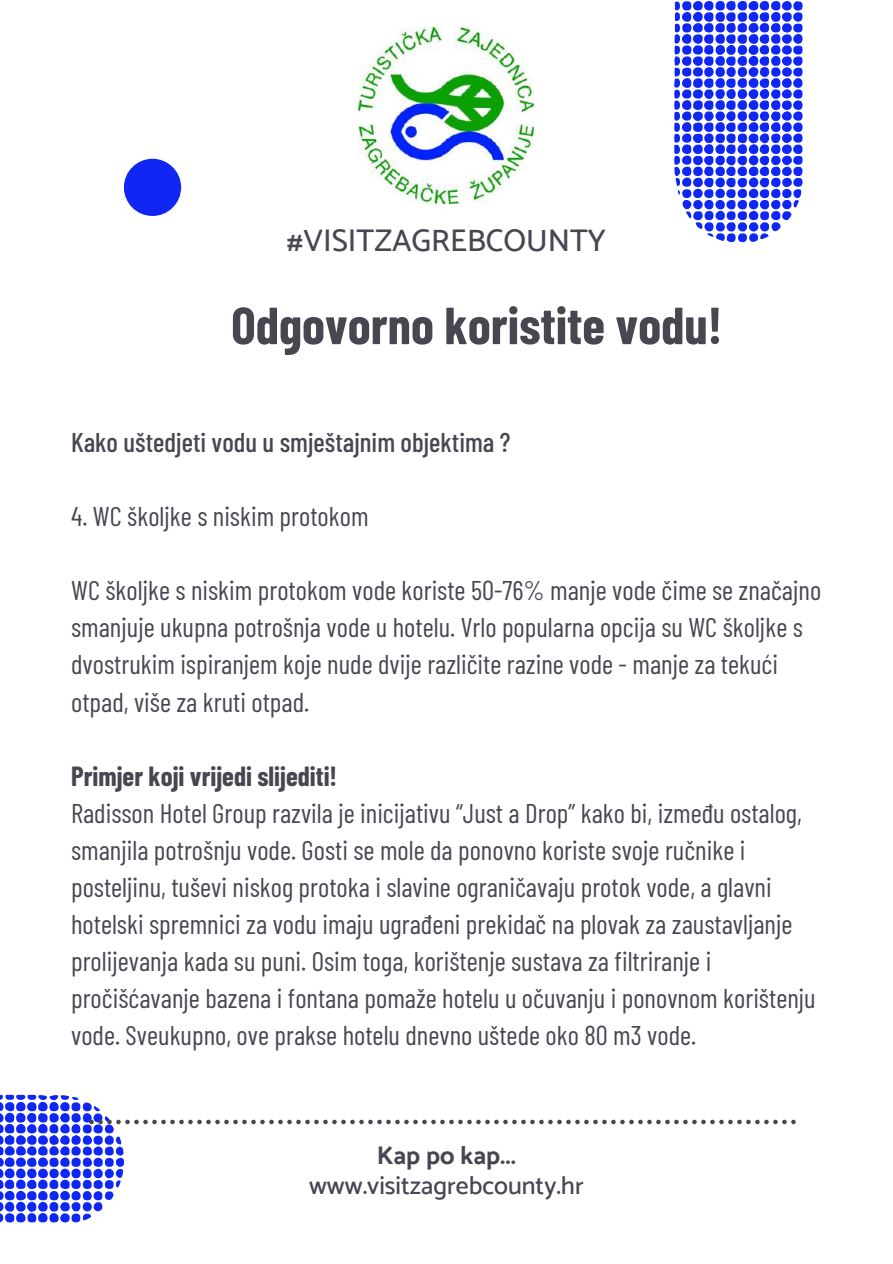
<style>
.page{position:relative;width:893px;height:1264px;background:#fff}
.page>*{position:absolute;margin:0;border:0;box-sizing:border-box;transform-origin:0 0}
.t1{font:700 52.05px "Barlow Condensed";color:#474752}
.t2{font:500 31.2px "Catamaran";color:#474752}
.t3{font:27px/37px "Barlow Condensed";color:#474752}
.t4{font:500 27px "Barlow Condensed";color:#474752}
.t5{font:700 27px "Barlow Condensed";color:#474752}
.t6{font:500 25.5px "Catamaran";color:#474752}
.t7{font:700 25.5px "Catamaran";color:#474752}
</style>
<div class="page">
<svg style="left:674px;top:1px;width:129px;height:241px"></svg>
<div style="left:124px;top:159px;width:57px;height:57px;background:#1027f4;border-radius:50%"></div>
<svg style="left:0;top:1094px;width:795px;height:129px"></svg>
<img style="left:358px;top:28px;width:176px;height:175px">
<p class="t2" style="left:286px;top:222px;width:321px">#VISITZAGREBCOUNTY</p>
<h1 class="t1" style="left:231px;top:292px;width:492px">Odgovorno koristite vodu!</h1>
<p class="t4" style="left:71px;top:425px;width:441px">Kako uštedjeti vodu u smještajnim objektima ?</p>
<p class="t3" style="left:71px;top:497px;width:299px">4. WC školjke s niskim protokom</p>
<p class="t3" style="left:71px;top:571px;width:751px">WC školjke s niskim protokom vode koriste 50-76% manje vode čime se značajno smanjuje ukupna potrošnja vode u hotelu. Vrlo popularna opcija su WC školjke s dvostrukim ispiranjem koje nude dvije različite razine vode - manje za tekući otpad, više za kruti otpad.</p>
<p class="t5" style="left:71px;top:758px;width:267px">Primjer koji vrijedi slijediti!</p>
<p class="t3" style="left:71px;top:793px;width:746px">Radisson Hotel Group razvila je inicijativu “Just a Drop” kako bi, između ostalog, smanjila potrošnju vode. Gosti se mole da ponovno koriste svoje ručnike i posteljinu, tuševi niskog protoka i slavine ograničavaju protok vode, a glavni hotelski spremnici za vodu imaju ugrađeni prekidač na plovak za zaustavljanje prolijevanja kada su puni. Osim toga, korištenje sustava za filtriranje i pročišćavanje bazena i fontana pomaže hotelu u očuvanju i ponovnom korištenju vode. Sveukupno, ove prakse hotelu dnevno uštede oko 80 m3 vode.</p>
<p class="t7" style="left:376px;top:1140px;width:141px">Kap po kap...</p>
<p class="t6" style="left:309px;top:1170px;width:276px">www.visitzagrebcounty.hr</p>
</div>
